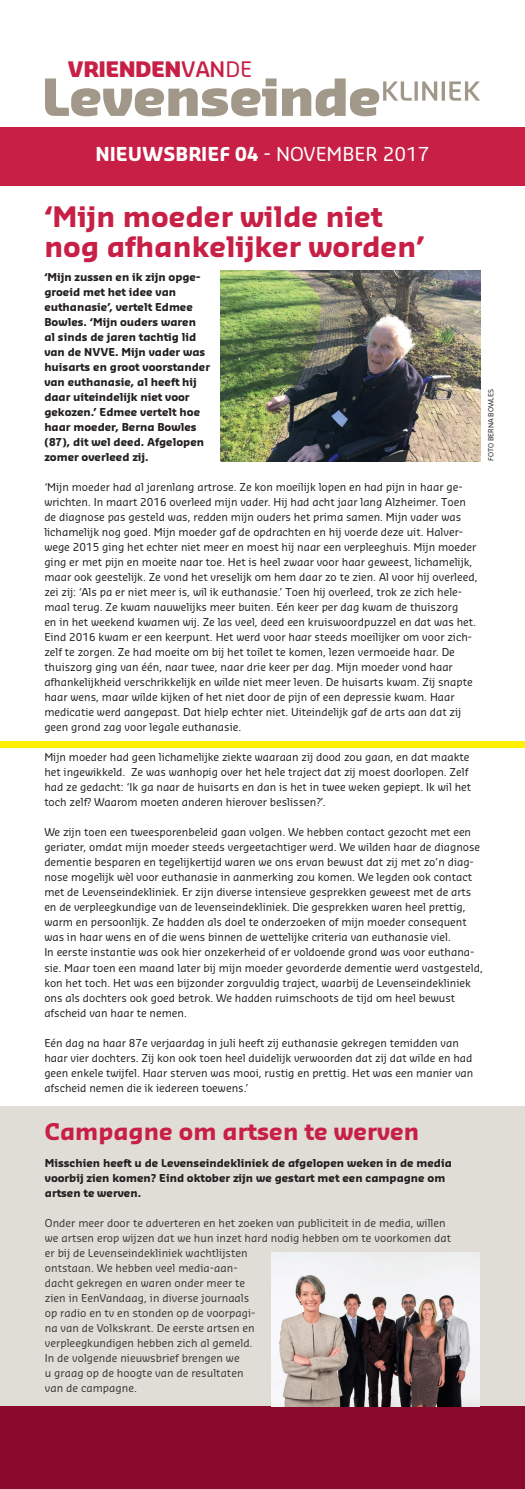
<style>
.page{position:relative;width:525px;height:1489px;background:#fff}
.page>*{position:absolute;margin:0;border:0;box-sizing:border-box;transform-origin:0 0}
.t1{font:700 27.5px/30px "Sansa";color:#c71f45}
.t2{font:700 22.5px "Sansa";color:#c71f45}
.t3{font:900 20.88px "Sansa";color:#c71f45}
.t4{font:700 18.75px "Sansa";color:#fff}
.t5{font:10.62px/15px "Sansa";color:#231f20}
.t6{font:10.62px/15px "Sansa";letter-spacing:.005em;color:#373737}
.t7{font:700 10.62px/15px "Sansa";color:#231f20}
.t8{font:6.88px "Sansa";color:#231f20}
.s1{font-weight:600}
.s2{font-weight:400}
</style>
<div class="page">
<div style="left:0;top:741px;width:524px;height:6px;background:#fff101"></div>
<div style="left:0;top:127px;width:524px;height:59px;background:#c71f45"></div>
<svg style="left:45px;top:78px;width:434px;height:38px"></svg>
<div style="left:0;top:1106px;width:524px;height:304px;background:#e0dcd6"></div>
<img style="left:221px;top:270px;width:259px;height:191px">
<div style="left:0;top:1406px;width:524px;height:82px;background:#8b092b"></div>
<img style="left:271px;top:1252px;width:208px;height:154px">
<h3 class="t3" style="left:68px;top:56px;width:186px">VRIENDEN<span class="s1">VAN</span><span class="s2">DE</span></h3>
<h3 class="t4" style="left:95px;top:142px;width:335px">NIEUWSBRIEF 04 <span class="s2">- NOVEMBER 2017</span></h3>
<h1 class="t1" style="left:44px;top:201px;width:381px">‘Mijn moeder wilde niet nog afhankelijker worden’</h1>
<p class="t7" style="left:44px;top:269px;width:167px">‘Mijn zussen en ik zijn opge&shy;groeid met het idee van euthanasie’, vertelt Edmee<br>Bowles. ‘Mijn ouders waren<br>al sinds de jaren tachtig lid van de NVVE. Mijn vader was huisarts en groot voorstander van euthanasie, al heeft hij daar uiteindelijk niet voor gekozen.’ Edmee vertelt hoe haar moeder, Berna Bowles (87), dit wel deed. Afgelopen zomer overleed zij.</p>
<p class="t5" style="left:44px;top:479px;width:434px">‘Mijn moeder had al jarenlang artrose. Ze kon moeilijk lopen en had pijn in haar ge&shy;wrichten. In maart 2016 overleed mijn vader. Hij had acht jaar lang Alzheimer. Toen de diagnose pas gesteld was, redden mijn ouders het prima samen. Mijn vader was lichamelijk nog goed. Mijn moeder gaf de opdrachten en hij voerde deze uit. Halver&shy;wege 2015 ging het echter niet meer en moest hij naar een verpleeghuis. Mijn moeder ging er met pijn en moeite naar toe. Het is heel zwaar voor haar geweest, lichamelijk, maar ook geestelijk. Ze vond het vreselijk om hem daar zo te zien. Al voor hij overleed, zei zij: ‘Als pa er niet meer is, wil ik euthanasie.’ Toen hij overleed, trok ze zich hele&shy;maal terug. Ze kwam nauwelijks meer buiten. Eén keer per dag kwam de thuiszorg<br>en in het weekend kwamen wij. Ze las veel, deed een kruiswoordpuzzel en dat was het.<br>Eind 2016 kwam er een keerpunt. Het werd voor haar steeds moeilijker om voor zich&shy;zelf te zorgen. Ze had moeite om bij het toilet te komen, lezen vermoeide haar. De thuiszorg ging van één, naar twee, naar drie keer per dag. Mijn moeder vond haar afhankelijkheid verschrikkelijk en wilde niet meer leven. De huisarts kwam. Zij snapte haar wens, maar wilde kijken of het niet door de pijn of een depressie kwam. Haar medicatie werd aangepast. Dat hielp echter niet. Uiteindelijk gaf de arts aan dat zij geen grond zag voor legale euthanasie.</p>
<p class="t5" style="left:44px;top:749px;width:428px">Mijn moeder had geen lichamelijke ziekte waaraan zij dood zou gaan, en dat maakte het ingewikkeld. Ze was wanhopig over het hele traject dat zij moest doorlopen. Zelf had ze gedacht: ‘Ik ga naar de huisarts en dan is het in twee weken gepiept. Ik wil het toch zelf? Waarom moeten anderen hierover beslissen?’.</p>
<p class="t5" style="left:44px;top:824px;width:440px">We zijn toen een tweesporenbeleid gaan volgen. We hebben contact gezocht met een geriater, omdat mijn moeder steeds vergeetachtiger werd. We wilden haar de diagnose dementie besparen en tegelijkertijd waren we ons ervan bewust dat zij met zo’n diag&shy;nose mogelijk wèl voor euthanasie in aanmerking zou komen. We legden ook contact met de Levenseindekliniek. Er zijn diverse intensieve gesprekken geweest met de arts en de verpleegkundige van de levenseindekliniek. Die gesprekken waren heel prettig, warm en persoonlijk. Ze hadden als doel te onderzoeken of mijn moeder consequent was in haar wens en of die wens binnen de wettelijke criteria van euthanasie viel.<br>In eerste instantie was ook hier onzekerheid of er voldoende grond was voor euthana&shy;sie. Maar toen een maand later bij mijn moeder gevorderde dementie werd vastgesteld, kon het toch. Het was een bijzonder zorgvuldig traject, waarbij de Levenseindekliniek ons als dochters ook goed betrok. We hadden ruimschoots de tijd om heel bewust afscheid van haar te nemen.</p>
<p class="t5" style="left:44px;top:1034px;width:430px">Eén dag na haar 87e verjaardag in juli heeft zij euthanasie gekregen temidden van haar vier dochters. Zij kon ook toen heel duidelijk verwoorden dat zij dat wilde en had geen enkele twijfel. Haar sterven was mooi, rustig en prettig. Het was een manier van afscheid nemen die ik iedereen toewens.’</p>
<p class="t8" style="left:486px;top:461px;width:74px;rotate:-90deg">Foto Berna Bowles</p>
<h2 class="t2" style="left:45px;top:1116px;width:375px">Campagne om artsen te werven</h2>
<p class="t7" style="left:45px;top:1154px;width:408px">Misschien heeft u de Levenseindekliniek de afgelopen weken in de media voorbij zien komen? Eind oktober zijn we gestart met een campagne om artsen te werven.</p>
<p class="t6" style="left:45px;top:1214px;width:407px">Onder meer door te adverteren en het zoeken van publiciteit in de media, willen we artsen erop wijzen dat we hun inzet hard nodig hebben om te voorkomen dat er bij de Levenseindekliniek wachtlijsten<br>ontstaan. We hebben veel media-aan-<br>dacht gekregen en waren onder meer te<br>zien in EenVandaag, in diverse journaals<br>op radio en tv en stonden op de voorpagi-<br>na van de Volkskrant. De eerste artsen en<br>verpleegkundigen hebben zich al gemeld.<br>In de volgende nieuwsbrief brengen we<br>u graag op de hoogte van de resultaten<br>van de campagne.</p>
</div>
